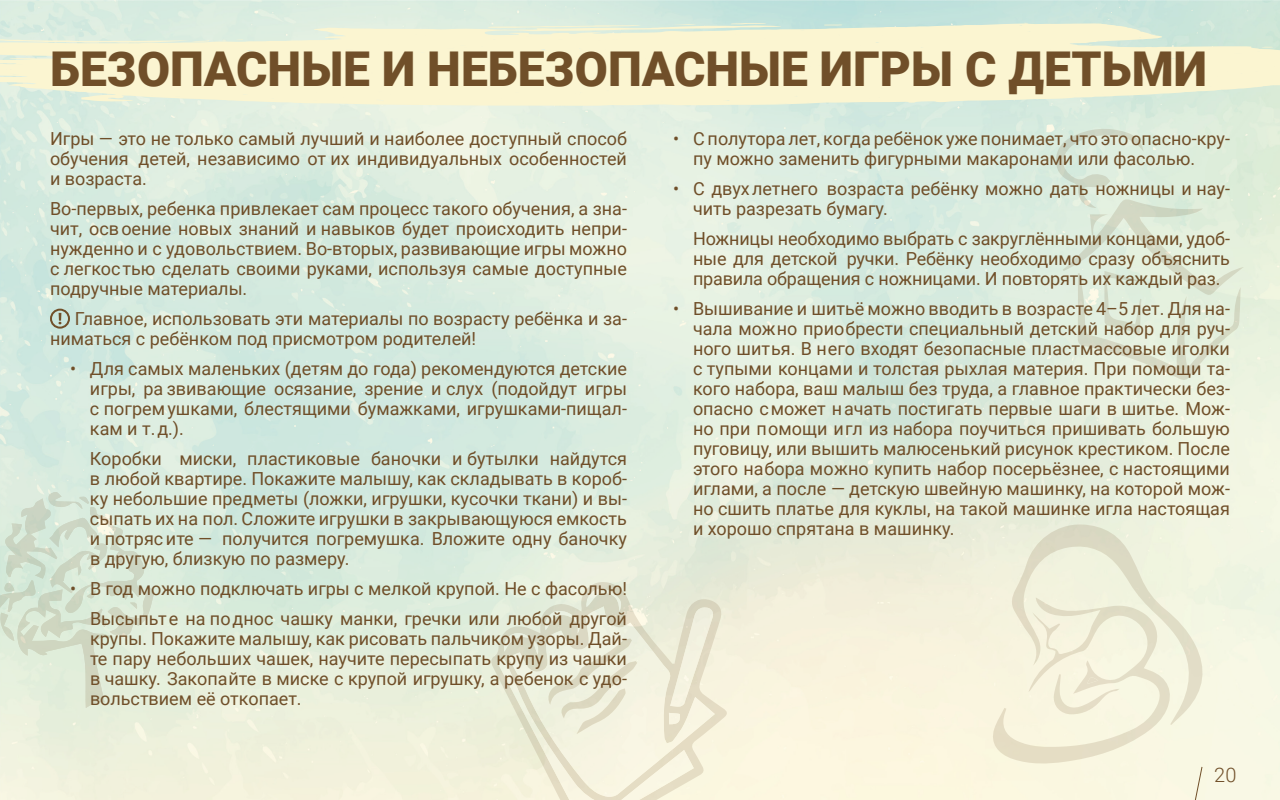
<style>
.page{position:relative;width:1280px;height:800px;background:#fff}
.page>*{position:absolute;margin:0;border:0;box-sizing:border-box;transform-origin:0 0}
.t1{font:900 48px "Roboto";color:#704f29}
.t2{font:300 20px "Roboto";color:#704f29}
.t3{font:18px/20px "Roboto";color:#704f29;text-align:justify}
</style>
<div class="page">
<img style="left:0;top:0;width:1280px;height:800px">
<svg style="left:990px;top:524px;width:217px;height:276px;background:#f1f0da"></svg>
<svg style="left:0;top:492px;width:155px;height:216px;background:#d9e6d4"></svg>
<svg style="left:490px;top:580px;width:238px;height:220px;background:#edeeda"></svg>
<svg style="left:498px;top:587px;width:217px;height:213px;background:#ebebd7"></svg>
<svg style="left:1056px;top:126px;width:188px;height:255px;background:#deebd9"></svg>
<svg style="left:0;top:23px;width:1280px;height:83px;background:#f3f2d3"></svg>
<svg style="left:0;top:39px;width:210px;height:4px"></svg>
<svg style="left:673px;top:24px;width:23px;height:1px"></svg>
<svg style="left:1261px;top:47px;width:13px;height:1px"></svg>
<svg style="left:730px;top:23px;width:37px;height:1px"></svg>
<svg style="left:823px;top:25px;width:20px;height:1px"></svg>
<svg style="left:488px;top:25px;width:153px;height:9px"></svg>
<svg style="left:59px;top:313px;width:2px;height:11px"></svg>
<div style="left:50px;top:309px;width:20px;height:20px;border:2px solid #704f29;border-radius:50%"></div>
<h1 class="t1" style="left:50px;top:35px;width:1159px">БЕЗОПАСНЫЕ И НЕБЕЗОПАСНЫЕ ИГРЫ С ДЕТЬМИ</h1>
<p class="t3" style="left:50px;top:128px;width:579px">Игры — это не только самый лучший и наиболее доступный способ обучения детей, независимо от их индивидуальных особенностей и возраста.</p>
<p class="t3" style="left:50px;top:198px;width:579px">Во-первых, ребенка привлекает сам процесс такого обучения, а зна&shy;чит, осв оение новых знаний и навыков будет происходить непри&shy;нужденно и с удовольствием. Во-вторых, развивающие игры можно с легкостью сделать своими руками, используя самые доступные подручные материалы.</p>
<p class="t3" style="left:50px;top:308px;width:579px;text-indent:25px">Главное, использовать эти материалы по возрасту ребёнка и за&shy;ниматься с ребёнком под присмотром родителей!</p>
<p class="t3" style="left:90px;top:358px;width:539px;text-indent:-20px">• Для самых маленьких (детям до года) рекомендуются детские игры, ра звивающие осязание, зрение и слух (подойдут игры с погрем ушками, блестящими бумажками, игрушками-пищал&shy;кам и т. д.).</p>
<p class="t3" style="left:90px;top:448px;width:539px">Коробки миски, пластиковые баночки и бутылки найдутся в любой квартире. Покажите малышу, как складывать в короб&shy;ку небольшие предметы (ложки, игрушки, кусочки ткани) и вы&shy;сыпать их на пол. Сложите игрушки в закрывающуюся емкость и потряс ите — получится погремушка. Вложите одну баночку в другую, близкую по размеру.</p>
<p class="t3" style="left:70px;top:573px;width:558px;line-height:30px;text-align:right">• В год можно подключать игры с мелкой крупой. Не с фасолью!<br>Высыпьте на поднос чашку манки, гречки или любой другой</p>
<p class="t3" style="left:90px;top:628px;width:539px">крупы. Покажите малышу, как рисовать пальчиком узоры. Дай&shy;те пару небольших чашек, научите пересыпать крупу из чашки в чашку. Закопайте в миске с крупой игрушку, а ребенок с удо&shy;вольствием её откопает.</p>
<p class="t3" style="left:693px;top:128px;width:538px;text-indent:-20px">• С полутора лет, когда ребёнок уже понимает, что это опасно-кру&shy;пу можно заменить фигурными макаронами или фасолью.</p>
<p class="t3" style="left:693px;top:178px;width:539px;text-indent:-20px">• С двухлетнего возраста ребёнку можно дать ножницы и нау&shy;чить разрезать бумагу.</p>
<p class="t3" style="left:693px;top:228px;width:538px">Ножницы необходимо выбрать с закруглёнными концами, удоб&shy;ные для детской ручки. Ребёнку необходимо сразу объяснить правила обращения с ножницами. И повторять их каждый раз.</p>
<p class="t3" style="left:693px;top:298px;width:539px;text-indent:-20px">• Вышивание и шитьё можно вводить в возрасте 4–5 лет. Для на&shy;чала можно приобрести специальный детский набор для руч&shy;ного шитья. В него входят безопасные пластмассовые иголки с тупыми концами и толстая рыхлая материя. При помощи та&shy;кого набора, ваш малыш без труда, а главное практически без&shy;опасно сможет начать постигать первые шаги в шитье. Мож&shy;но при помощи игл из набора поучиться пришивать большую пуговицу, или вышить малюсенький рисунок крестиком. После этого набора можно купить набор посерьёзнее, с настоящими иглами, а после — детскую швейную машинку, на которой мож&shy;но сшить платье для куклы, на такой машинке игла настоящая и хорошо спрятана в машинку.</p>
<p class="t2" style="left:1214px;top:761px;width:24px">20</p>
</div>
